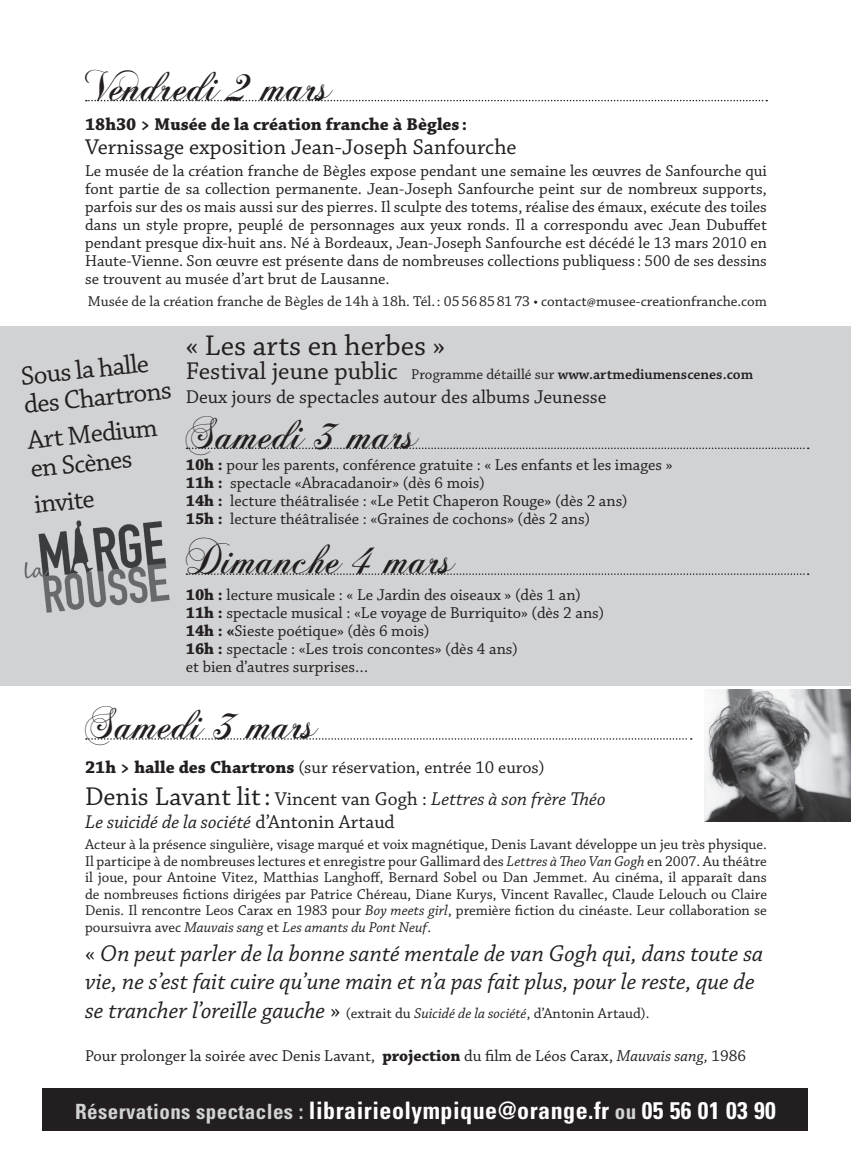
<style>
.page{position:relative;width:851px;height:1149px;background:#fff}
.page>*{position:absolute;margin:0;border:0;box-sizing:border-box;transform-origin:0 0}
.t1{font:45px "Chopin Script";color:#231f20}
.t2{font:30px "Chaparral Pro";color:#231f20}
.t3{font:27.45px/28.7px "Chaparral Pro";color:#231f20}
.t4{font:25.5px "Chaparral Pro";color:#231f20}
.t5{font:italic 24px/28.8px "Chaparral Pro";color:#231f20}
.t6{font:700 condensed 24px "Univers";letter-spacing:.02em;color:#fff}
.t7{font:22.5px "Chaparral Pro";color:#231f20}
.t8{font:italic 19.5px/23.4px "Chaparral Pro";color:#231f20}
.t9{font:19.5px "Chaparral Pro";letter-spacing:-.005em;color:#231f20}
.t10{font:18px "Chaparral Pro";color:#231f20}
.t11{font:700 18px "Chaparral Pro";color:#231f20}
.t12{font:16.5px/18px "Chaparral Pro";color:#231f20}
.t13{font:15px/16.5px "Chaparral Pro";color:#231f20;text-align:justify}
.t14{font:600 15px "Chaparral Pro";color:#231f20}
.s1{font-weight:700}
.s2{font-style:normal;font-size:27px}
.s3{font-style:normal}
.s4{font-style:italic}
.s5{font-style:italic;font-size:24px}
.s6{font-size:24px}
.s7{font-weight:400}
.s8{font-size:21px;color:#d1d2d4}
</style>
<div class="page">
<img style="left:704px;top:689px;width:146px;height:132px">
<div style="left:0;top:326px;width:850px;height:360px;background:#d1d2d4"></div>
<svg style="left:86px;top:100px;width:681px;height:1px"></svg>
<svg style="left:186px;top:447px;width:622px;height:2px"></svg>
<svg style="left:186px;top:573px;width:622px;height:1px"></svg>
<svg style="left:86px;top:738px;width:605px;height:1px"></svg>
<img style="left:24px;top:520px;width:146px;height:93px">
<div style="left:43px;top:1087px;width:765px;height:43px;background:#231f20"></div>
<h1 class="t1" style="left:85px;top:58px;width:248px">Vendredi 2 mars</h1>
<p class="t11" style="left:85px;top:114px;width:383px">18h30 &gt; Musée de la création franche à Bègles :</p>
<h3 class="t7" style="left:85px;top:134px;width:433px">Vernissage exposition Jean-Joseph Sanfourche</h3>
<p class="t12" style="left:85px;top:162px;width:683px;text-align:justify">Le musée de la création franche de Bègles expose pendant une semaine les œuvres de Sanfourche qui font partie de sa collection permanente. Jean-Joseph Sanfourche peint sur de nombreux supports, parfois sur des os mais aussi sur des pierres. Il sculpte des totems, réalise des émaux, exécute des toiles dans un style propre, peuplé de personnages aux yeux ronds. Il a correspondu avec Jean Dubuffet pendant presque dix-huit ans. Né à Bordeaux, Jean-Joseph Sanfourche est décédé le 13 mars 2010 en Haute-Vienne. Son œuvre est présente dans de nombreuses collections publiquess : 500 de ses dessins se trouvent au musée d’art brut de Lausanne.</p>
<p class="t13" style="left:88px;top:294px;width:680px">Musée de la création franche de Bègles de 14h à 18h. Tél. : 0556858173 • contact@musee-creationfranche.com</p>
<h2 class="t2" style="left:186px;top:329px;width:261px">« Les arts en herbes »</h2>
<h3 class="t4" style="left:186px;top:357px;width:213px">Festival jeune public</h3>
<p class="t9" style="left:186px;top:385px;width:422px">Deux jours de spectacles autour des albums Jeunesse</p>
<h1 class="t1" style="left:186px;top:405px;width:234px">Samedi 3 mars</h1>
<p class="t12" style="left:186px;top:456px;width:488px"><span class="s1">10h :</span> pour les parents, conférence gratuite : « Les enfants et les images » <span class="s1">11h :</span> spectacle «Abracadanoir» (dès 6 mois)<br><span class="s1">14h :</span> lecture théâtralisée : «Le Petit Chaperon Rouge» (dès 2 ans)<br><span class="s1">15h :</span> lecture théâtralisée : «Graines de cochons» (dès 2 ans)</p>
<h1 class="t1" style="left:186px;top:531px;width:271px">Dimanche 4 mars</h1>
<p class="t12" style="left:186px;top:586px;width:420px"><span class="s1">10h :</span> lecture musicale : « Le Jardin des oiseaux » (dès 1 an)<br><span class="s1">11h :</span> spectacle musical : «Le voyage de Burriquito» (dès 2 ans)<br><span class="s1">14h : «</span>Sieste poétique» (dès 6 mois)<br><span class="s1">16h :</span> spectacle : «Les trois concontes» (dès 4 ans)<br>et bien d’autres surprises…</p>
<h1 class="t1" style="left:85px;top:696px;width:234px">Samedi 3 mars</h1>
<p class="t10" style="left:85px;top:756px;width:461px"><span class="s1">21h &gt; halle des Chartrons</span> (sur réservation, entrée 10 euros)</p>
<p class="t8" style="left:85px;top:787px;width:522px"><span class="s2">Denis Lavant lit:</span> <span class="s3">Vincent van Gogh :</span> Lettres à son frère Théo<br>Le suicidé de la société <span class="s3">d’Antonin Artaud</span></p>
<p class="t13" style="left:85px;top:836px;width:683px">Acteur à la présence singulière, visage marqué et voix magnétique, Denis Lavant développe un jeu très physique.<br>Il participe à de nombreuses lectures et enregistre pour Gallimard des <span class="s4">Lettres à Theo Van Gogh</span> en 2007. Au théâtre il joue, pour Antoine Vitez, Matthias Langhoff, Bernard Sobel ou Dan Jemmet. Au cinéma, il apparaît dans de nombreuses fictions dirigées par Patrice Chéreau, Diane Kurys, Vincent Ravallec, Claude Lelouch ou Claire Denis. Il rencontre Leos Carax en 1983 pour <span class="s4">Boy meets girl</span>, première fiction du cinéaste. Leur collaboration se poursuivra avec <span class="s4">Mauvais sang</span> et <span class="s4">Les amants du Pont Neuf</span>.</p>
<h3 class="t5" style="left:85px;top:939px;width:679px"><span class="s3">«</span> On peut parler de la bonne santé mentale de van Gogh qui, dans toute sa vie, ne s’est fait cuire qu’une main et n’a pas fait plus, pour le reste, que de</h3>
<p class="t13" style="left:85px;top:1005px;width:566px"><span class="s5">se trancher l’oreille gauche</span> <span class="s6">»</span> (extrait du <span class="s4">Suicidé de la société</span>, d’Antonin Artaud).</p>
<p class="t12" style="left:85px;top:1047px;width:662px">Pour prolonger la soirée avec Denis Lavant, <span class="s1">projection</span> du film de Léos Carax, <span class="s4">Mauvais sang,</span> 1986</p>
<h3 class="t3" style="left:20px;top:363px;width:151px;rotate:-6deg">Sous la halle des Chartrons</h3>
<h3 class="t3" style="left:26px;top:427px;width:130px;rotate:-6deg">ArtMedium en Scènes</h3>
<h3 class="t3" style="left:33px;top:491px;width:63px;rotate:-6deg">invite</h3>
<p class="t14" style="left:411px;top:366px;width:343px"><span class="s7">Programme détaillé sur</span> www.artmediumenscenes.com</p>
<h3 class="t6" style="left:75px;top:1095px;width:702px"><span class="s8">Réservations spectacles :</span> librairieolympique@orange.fr <span class="s8">ou</span> 05 56 01 03 90</h3>
</div>
